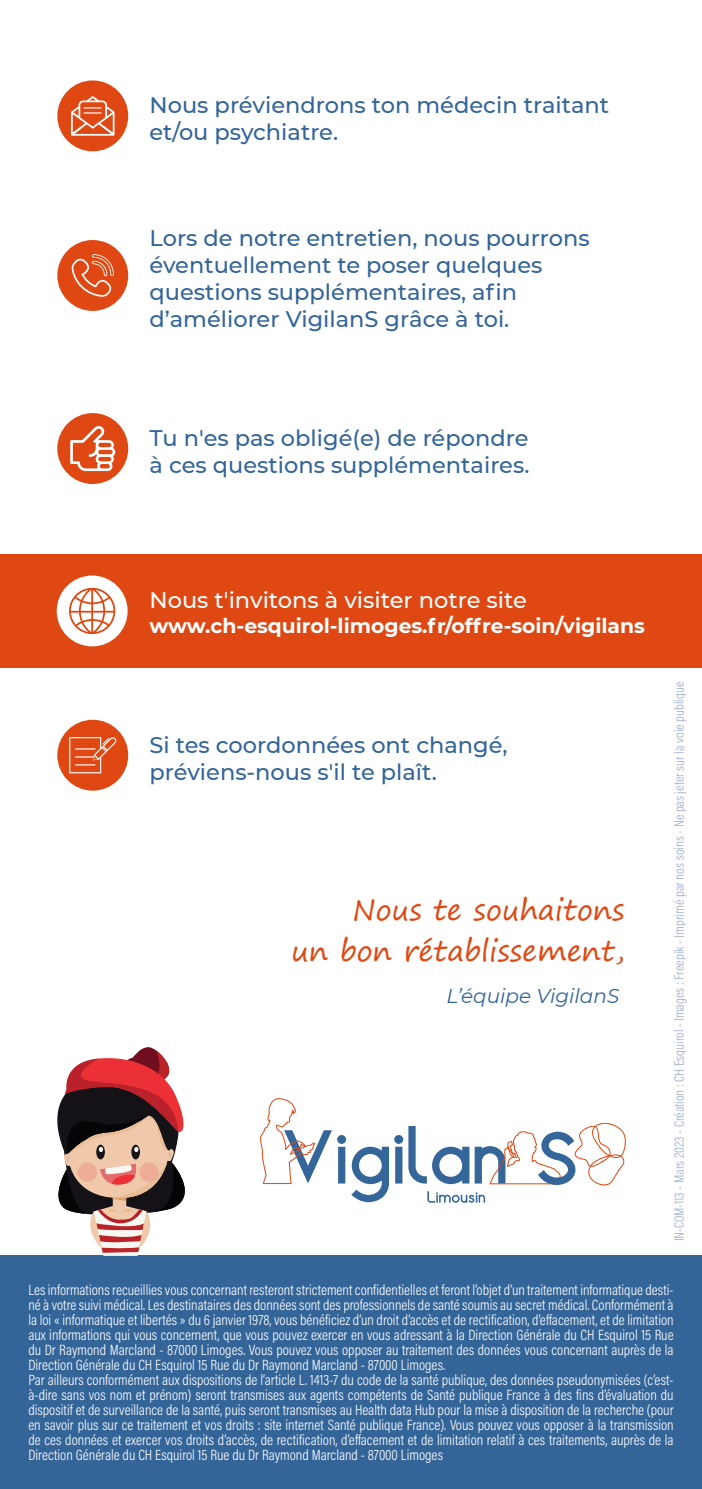
<style>
.page{position:relative;width:702px;height:1489px;background:#fff}
.page>*{position:absolute;margin:0;border:0;box-sizing:border-box;transform-origin:0 0}
.t1{font:29px/40.8px "Segoe Print";color:#df4812;text-align:right}
.t2{font:500 22.5px/27px "Montserrat";color:#346599}
.t3{font:500 22.5px "Montserrat";color:#fff}
.t4{font:700 20.25px "Montserrat";color:#fff}
.t5{font:italic 20px "Montserrat";color:#346599}
.t6{font:15px/15px "Acumin Variable Concept";color:#fff}
.t7{font:13.75px "Acumin Variable Concept";color:#9faccb}
</style>
<div class="page">
<div style="left:0;top:554px;width:702px;height:113px;background:#df4812"></div>
<div style="left:0;top:1255px;width:702px;height:233px;background:#346599"></div>
<div style="left:57px;top:80px;width:71px;height:71px;background:#df4812;border-radius:50%"></div>
<svg style="left:71px;top:96px;width:43px;height:40px"></svg>
<div style="left:57px;top:240px;width:71px;height:71px;background:#df4812;border-radius:50%"></div>
<svg style="left:71px;top:254px;width:43px;height:43px"></svg>
<div style="left:57px;top:413px;width:71px;height:71px;background:#df4812;border-radius:50%"></div>
<svg style="left:70px;top:426px;width:45px;height:45px"></svg>
<div style="left:57px;top:719px;width:71px;height:71px;background:#df4812;border-radius:50%"></div>
<svg style="left:69px;top:737px;width:47px;height:36px"></svg>
<div style="left:57px;top:575px;width:71px;height:71px;background:#fff;border-radius:50%"></div>
<svg style="left:69px;top:588px;width:46px;height:46px"></svg>
<svg style="left:260px;top:1098px;width:365px;height:104px"></svg>
<svg style="left:57px;top:1047px;width:128px;height:208px"></svg>
<h2 class="t2" style="left:149px;top:91px;width:461px">Nous préviendrons ton médecin traitant et/ou psychiatre.</h2>
<h2 class="t2" style="left:149px;top:223px;width:441px">Lors de notre entretien, nous pourrons éventuellement te poser quelques questions supplémentaires, afin d’améliorer VigilanS grâce à toi.</h2>
<h2 class="t2" style="left:149px;top:423px;width:381px">Tu n'es pas obligé(e) de répondre à ces questions supplémentaires.</h2>
<h2 class="t3" style="left:149px;top:584px;width:379px">Nous t'invitons à visiter notre site</h2>
<h3 class="t4" style="left:149px;top:611px;width:497px">www.ch-esquirol-limoges.fr/offre-soin/vigilans</h3>
<h2 class="t2" style="left:149px;top:730px;width:359px">Si tes coordonnées ont changé, préviens-nous s'il te plaît.</h2>
<h1 class="t1" style="left:291px;top:888px;width:334px">Nous te souhaitons<br>un bon rétablissement,</h1>
<h3 class="t5" style="left:446px;top:982px;width:174px">L’équipe VigilanS</h3>
<p class="t7" style="left:669px;top:1241px;width:561px;rotate:-90deg">IN-COM-113 - Mars 2023 - Création : CH Esquirol - Images : Freepik - Imprimé par nos soins - Ne pas jeter sur la voie publique</p>
<p class="t6" style="left:28px;top:1281px;width:646px">Les informations recueillies vous concernant resteront strictement confidentielles et feront l’objet d’un traitement informatique desti&shy;né à votre suivi médical. Les destinataires des données sont des professionnels de santé soumis au secret médical. Conformément à la loi « informatique et libertés » du 6 janvier 1978, vous bénéficiez d’un droit d’accès et de rectification, d’effacement, et de limitation aux informations qui vous concernent, que vous pouvez exercer en vous adressant à la Direction Générale du CH Esquirol 15 Rue du Dr Raymond Marcland - 87000 Limoges. Vous pouvez vous opposer au traitement des données vous concernant auprès de la Direction Générale du CH Esquirol 15 Rue du Dr Raymond Marcland - 87000 Limoges.<br>Par ailleurs conformément aux dispositions de l’article L. 1413-7 du code de la santé publique, des données pseudonymisées (c’est&shy;à-dire sans vos nom et prénom) seront transmises aux agents compétents de Santé publique France à des fins d’évaluation du dispositif et de surveillance de la santé, puis seront transmises au Health data Hub pour la mise à disposition de la recherche (pour en savoir plus sur ce traitement et vos droits : site internet Santé publique France). Vous pouvez vous opposer à la transmission de ces données et exercer vos droits d’accès, de rectification, d’effacement et de limitation relatif à ces traitements, auprès de la Direction Générale du CH Esquirol 15 Rue du Dr Raymond Marcland - 87000 Limoges</p>
</div>
